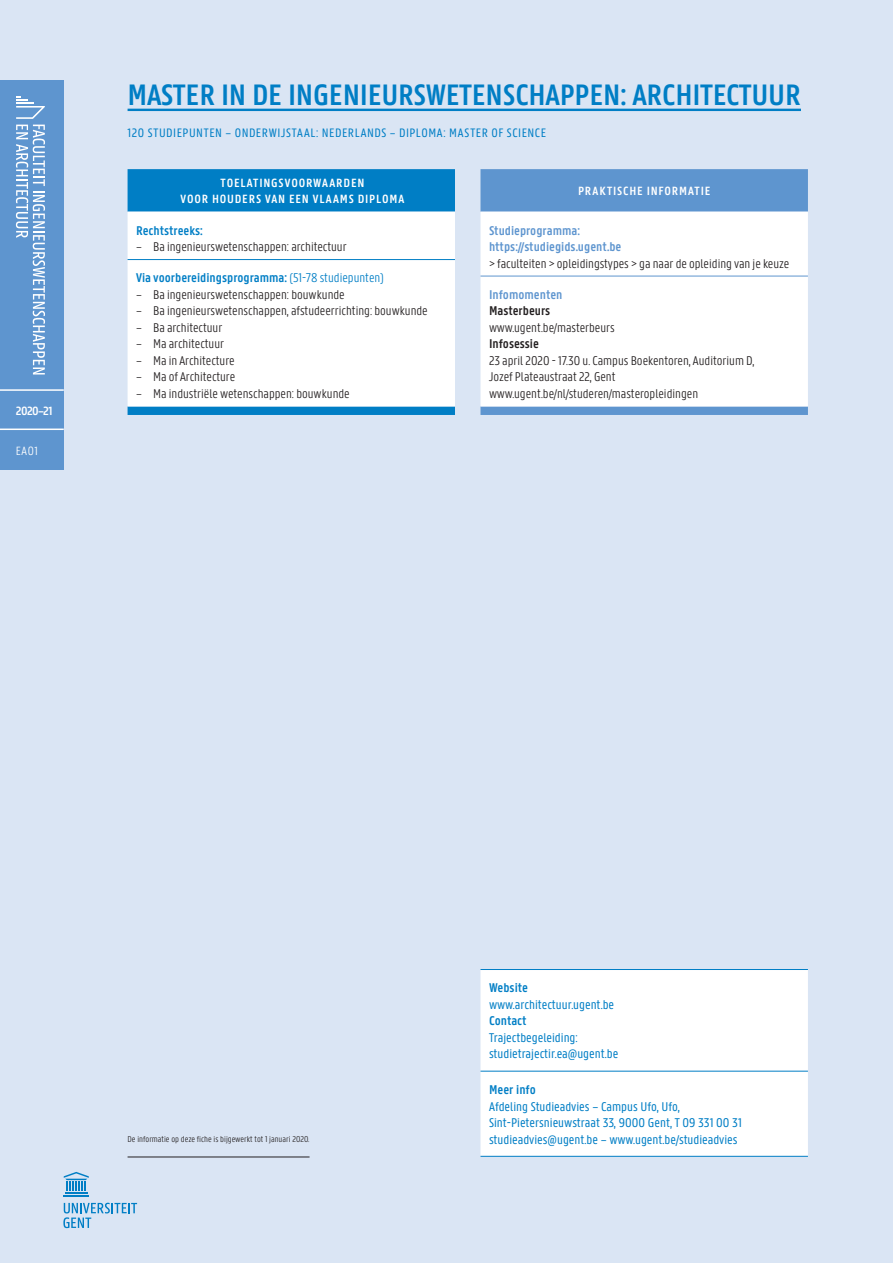
<style>
.page{position:relative;width:893px;height:1263px;background:#dae5f4}
.page>*{position:absolute;margin:0;border:0;box-sizing:border-box;transform-origin:0 0}
.t1{font:600 31.5px "U Gent Panno Text";letter-spacing:-.01em;color:#007ec5}
.t2{font:300 13.5px/16.5px "U Gent Panno Text";color:#231f20}
.t3{font:13.5px/16.5px "U Gent Panno Text";color:#007ec5}
.t4{font:600 13.5px "U Gent Panno Text";color:#007ec5}
.t5{font:600 13.5px/16.5px "U Gent Panno Text";color:#5e95cf}
.t6{font:600 13.5px "U Gent Panno Text";color:#231f20}
.t7{font:13.05px "U Gent Panno Text";letter-spacing:.04em;color:#007ec5}
.t8{font:600 12.75px/15.8px "U Gent Panno Text";letter-spacing:.06em;color:#fff;text-align:center}
.t9{font:300 12.75px "U Gent Panno Text";color:#fff}
.t10{font:300 9px "U Gent Panno Text";color:#231f20}
.s1{font-weight:300}
</style>
<div class="page">
<hr style="left:65px;top:1192px;width:22px;height:2px;background:#007ec5">
<hr style="left:64px;top:1195px;width:25px;height:2px;background:#007ec5">
<svg style="left:64px;top:1172px;width:25px;height:19px"></svg>
<svg style="left:63px;top:1203px;width:74px;height:25px"></svg>
<div style="left:0;top:80px;width:64px;height:390px;background:#5e95cf"></div>
<svg style="left:16px;top:96px;width:29px;height:23px"></svg>
<svg style="left:16px;top:125px;width:29px;height:249px"></svg>
<hr style="left:0;top:389px;width:64px;height:2px;background:#fff">
<hr style="left:0;top:428px;width:64px;height:2px;background:#fff">
<div style="left:128px;top:169px;width:327px;height:246px;background:#007ec5"></div>
<div style="left:128px;top:212px;width:327px;height:194px;background:#fff"></div>
<hr style="left:128px;top:259px;width:327px;height:1px;background:#007ec5">
<hr style="left:128px;top:109px;width:673px;height:2px;background:#007ec5">
<div style="left:480px;top:169px;width:328px;height:246px;background:#5e95cf"></div>
<div style="left:480px;top:212px;width:328px;height:194px;background:#fff"></div>
<hr style="left:480px;top:276px;width:328px;height:1px;background:#5e95cf">
<div style="left:480px;top:970px;width:328px;height:186px;background:#fff"></div>
<hr style="left:480px;top:1071px;width:328px;height:1px;background:#007ec5">
<hr style="left:480px;top:969px;width:328px;height:1px;background:#007ec5">
<hr style="left:480px;top:1156px;width:328px;height:1px;background:#007ec5">
<hr style="left:128px;top:1157px;width:182px;height:1px;background:#231f20">
<p class="t8" style="left:16px;top:403px;width:38px">2020–21</p>
<p class="t9" style="left:16px;top:443px;width:23px">EA01</p>
<h1 class="t1" style="left:128px;top:76px;width:675px">MASTER IN DE INGENIEURSWETENSCHAPPEN: ARCHITECTUUR</h1>
<p class="t7" style="left:128px;top:125px;width:420px">120 STUDIEPUNTEN – ONDERWIJSTAAL: NEDERLANDS – DIPLOMA: MASTER OF SCIENCE</p>
<p class="t8" style="left:181px;top:175px;width:225px">TOELATINGSVOORWAARDEN<br>VOOR HOUDERS VAN EEN VLAAMS DIPLOMA</p>
<p class="t4" style="left:136px;top:222px;width:68px">Rechtstreeks:</p>
<p class="t2" style="left:136px;top:238px;width:212px">– Ba ingenieurswetenschappen: architectuur</p>
<p class="t4" style="left:136px;top:270px;width:250px">Via voorbereidingsprogramma: <span class="s1">(51-78 studiepunten)</span></p>
<p class="t2" style="left:136px;top:286px;width:210px">– Ba ingenieurswetenschappen: bouwkunde</p>
<p class="t2" style="left:136px;top:303px;width:293px">– Ba ingenieurswetenschappen, afstudeerrichting: bouwkunde</p>
<p class="t2" style="left:136px;top:319px;width:88px">– Ba architectuur</p>
<p class="t2" style="left:136px;top:336px;width:89px">– Ma architectuur</p>
<p class="t2" style="left:136px;top:352px;width:100px">– Ma in Architecture</p>
<p class="t2" style="left:136px;top:369px;width:101px">– Ma of Architecture</p>
<p class="t2" style="left:136px;top:385px;width:215px">– Ma industriële wetenschappen: bouwkunde</p>
<p class="t8" style="left:578px;top:183px;width:134px">PRAKTISCHE INFORMATIE</p>
<p class="t5" style="left:489px;top:222px;width:134px">Studieprogramma: https://studiegids.ugent.be</p>
<p class="t2" style="left:489px;top:255px;width:302px">&gt; faculteiten &gt; opleidingstypes &gt; ga naar de opleiding van je keuze</p>
<p class="t5" style="left:489px;top:286px;width:75px">Infomomenten</p>
<p class="t6" style="left:489px;top:303px;width:63px">Masterbeurs</p>
<p class="t2" style="left:489px;top:319px;width:127px">www.ugent.be/masterbeurs</p>
<p class="t6" style="left:489px;top:336px;width:52px">Infosessie</p>
<p class="t2" style="left:489px;top:352px;width:267px">23 april 2020 - 17.30 u. Campus Boekentoren, Auditorium D,<br>Jozef Plateaustraat 22, Gent www.ugent.be/nl/studeren/masteropleidingen</p>
<p class="t4" style="left:489px;top:980px;width:41px">Website</p>
<p class="t3" style="left:489px;top:996px;width:127px">www.architectuur.ugent.be</p>
<p class="t4" style="left:489px;top:1013px;width:39px">Contact</p>
<p class="t3" style="left:489px;top:1029px;width:131px">Trajectbegeleiding: studietrajectir.ea@ugent.be</p>
<p class="t4" style="left:489px;top:1081px;width:48px">Meer info</p>
<p class="t3" style="left:489px;top:1098px;width:254px">Afdeling Studieadvies – Campus Ufo, Ufo,<br>Sint-Pietersnieuwstraat 33, 9000 Gent, T 09 331 00 31</p>
<p class="t10" style="left:128px;top:1134px;width:183px">De informatie op deze fiche is bijgewerkt tot 1 januari 2020.</p>
<p class="t3" style="left:489px;top:1131px;width:250px">studieadvies@ugent.be – www.ugent.be/studieadvies</p>
</div>
